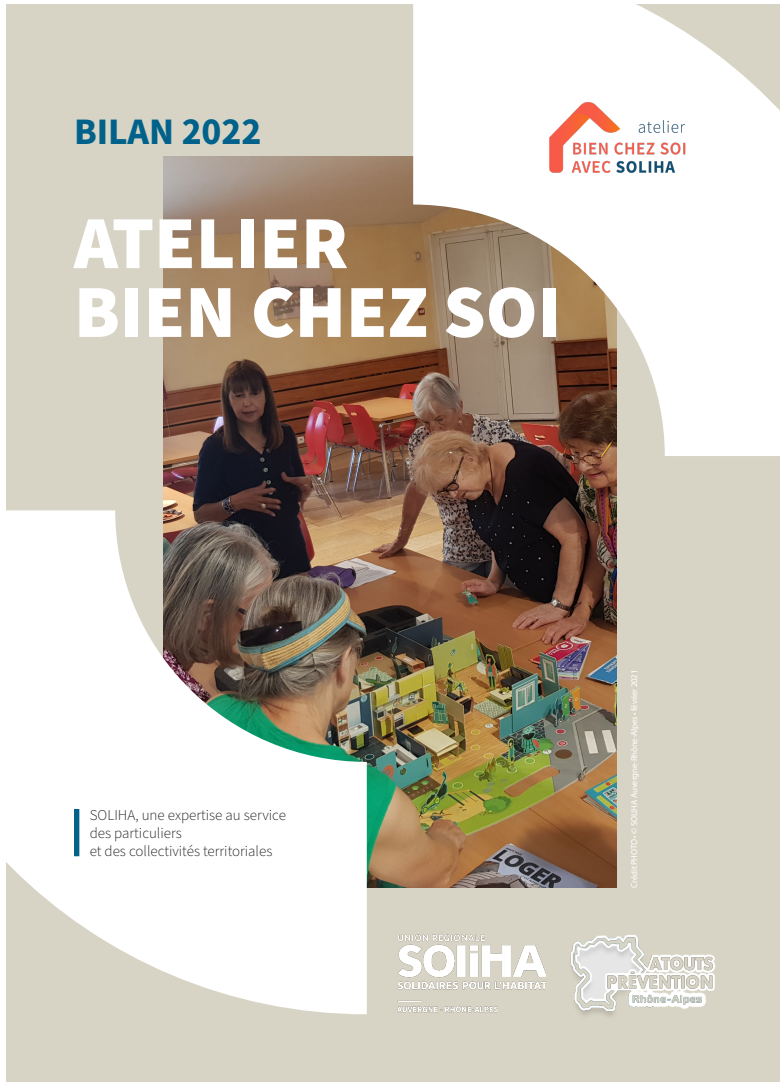
<style>
.page{position:relative;width:780px;height:1088px;background:#fff}
.page>*{position:absolute;margin:0;border:0;box-sizing:border-box;transform-origin:0 0}
.t1{font:900 75px/68.8px "Source Sans Pro";color:#fff}
.t2{font:700 37.5px "Source Sans Pro";color:#00628a}
.t3{font:300 15px/18px "Source Sans Pro";color:#231f20}
.t4{font:8.75px "Myriad Pro";letter-spacing:-.02em;color:#fff}
</style>
<div class="page">
<div style="left:6px;top:4px;width:774px;height:1077px;background:#d8d4c5"></div>
<img style="left:163px;top:157px;width:454px;height:731px">
<svg style="left:413px;top:4px;width:367px;height:452px;background:#dad1c9"></svg>
<svg style="left:6px;top:510px;width:361px;height:504px;background:#d5d2cc"></svg>
<div style="left:74px;top:809px;width:5px;height:47px;background:#00628a"></div>
<img style="left:398px;top:932px;width:148px;height:81px">
<img style="left:542px;top:96px;width:149px;height:85px">
<img style="left:570px;top:935px;width:145px;height:81px">
<h2 class="t2" style="left:74px;top:106px;width:189px">BILAN 2022</h2>
<h1 class="t1" style="left:74px;top:210px;width:489px">ATELIER<br>BIEN CHEZ SOI</h1>
<p class="t3" style="left:90px;top:807px;width:198px">SOLIHA, une expertise au service des particuliers<br>et des collectivités territoriales</p>
<p class="t4" style="left:628px;top:888px;width:219px;rotate:-90deg">Crédit PHOTO • © SOLIHA Auvergne-Rhône-Alpes • février 2021</p>
</div>
